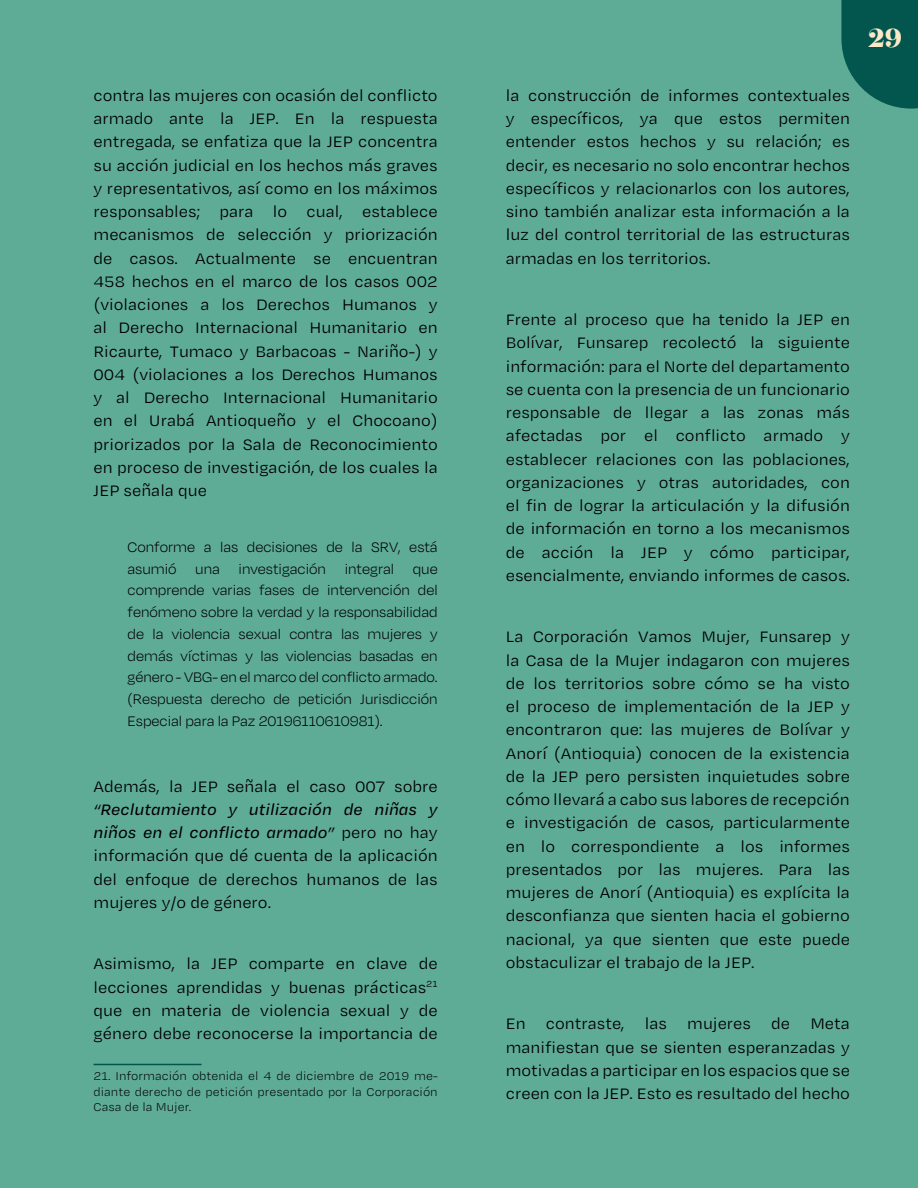
<style>
.page{position:relative;width:918px;height:1188px;background:#5fac96}
.page>*{position:absolute;margin:0;border:0;box-sizing:border-box;transform-origin:0 0}
.t1{font:900 27px "Temeraire Display";color:#fbe8c7}
.t2{font:17.4px/23.2px "Degular Text";color:#000;text-align:justify}
.t3{font:300 15.9px/21.8px "Degular";color:#000;text-align:justify}
.t4{font:300 13.05px/15.6px "Degular Text";color:#000;text-align:justify}
.s1{font-weight:500;font-style:italic}
</style>
<div class="page">
<svg style="left:841px;top:0;width:77px;height:109px;background:#0e6156"></svg>
<hr style="left:94px;top:1064px;width:108px;height:1px;background:#02564d">
<p class="t2" style="left:94px;top:83px;width:346px">contra las mujeres con ocasión del conflicto armado ante la JEP. En la respuesta entregada, se enfatiza que la JEP concentra su acción judicial en los hechos más graves y representativos, así como en los máximos responsables; para lo cual, establece mecanismos de selección y priorización de casos. Actualmente se encuentran 458 hechos en el marco de los casos 002 (violaciones a los Derechos Humanos y al Derecho Internacional Humanitario en Ricaurte, Tumaco y Barbacoas - Nariño-) y 004 (violaciones a los Derechos Humanos y al Derecho Internacional Humanitario en el Urabá Antioqueño y el Chocoano) priorizados por la Sala de Reconocimiento en proceso de investigación, de los cuales la JEP señala que</p>
<p class="t3" style="left:128px;top:536px;width:312px">Conforme a las decisiones de la SRV, está asumió una investigación integral que comprende varias fases de intervención del fenómeno sobre la verdad y la responsabilidad de la violencia sexual contra las mujeres y demás víctimas y las violencias basadas en género - VBG- en el marco del conflicto armado. (Respuesta derecho de petición Jurisdicción Especial para la Paz 20196110610981).</p>
<p class="t2" style="left:94px;top:774px;width:346px">Además, la JEP señala el caso 007 sobre</p>
<p class="t2" style="left:94px;top:797px;width:346px"><span class="s1">“Reclutamiento y utilización de niñas y niños en el conflicto armado”</span> pero no hay información que dé cuenta de la aplicación del enfoque de derechos humanos de las mujeres y/o de género.</p>
<p class="t2" style="left:94px;top:952px;width:346px">Asimismo, la JEP comparte en clave de lecciones aprendidas y buenas prácticas<sup>21 </sup>que en materia de violencia sexual y de género debe reconocerse la importancia de</p>
<p class="t4" style="left:94px;top:1068px;width:346px">21. Información obtenida el 4 de diciembre de 2019 me&shy;diante derecho de petición presentado por la Corporación Casa de la Mujer.</p>
<p class="t2" style="left:506px;top:83px;width:346px">la construcción de informes contextuales y específicos, ya que estos permiten entender estos hechos y su relación; es decir, es necesario no solo encontrar hechos específicos y relacionarlos con los autores, sino también analizar esta información a la luz del control territorial de las estructuras armadas en los territorios.</p>
<h1 class="t1" style="left:868px;top:21px;width:36px">29</h1>
<p class="t2" style="left:506px;top:307px;width:346px">Frente al proceso que ha tenido la JEP en Bolívar, Funsarep recolectó la siguiente información: para el Norte del departamento se cuenta con la presencia de un funcionario responsable de llegar a las zonas más afectadas por el conflicto armado y establecer relaciones con las poblaciones, organizaciones y otras autoridades, con el fin de lograr la articulación y la difusión de información en torno a los mecanismos de acción la JEP y cómo participar, esencialmente, enviando informes de casos.</p>
<p class="t2" style="left:506px;top:625px;width:346px">La Corporación Vamos Mujer, Funsarep y la Casa de la Mujer indagaron con mujeres de los territorios sobre cómo se ha visto el proceso de implementación de la JEP y encontraron que: las mujeres de Bolívar y Anorí (Antioquia) conocen de la existencia de la JEP pero persisten inquietudes sobre cómo llevará a cabo sus labores de recepción e investigación de casos, particularmente en lo correspondiente a los informes presentados por las mujeres. Para las mujeres de Anorí (Antioquia) es explícita la desconfianza que sienten hacia el gobierno nacional, ya que sienten que este puede obstaculizar el trabajo de la JEP.</p>
<p class="t2" style="left:506px;top:1012px;width:346px">En contraste, las mujeres de Meta manifiestan que se sienten esperanzadas y motivadas a participar en los espacios que se creen con la JEP. Esto es resultado del hecho</p>
</div>
